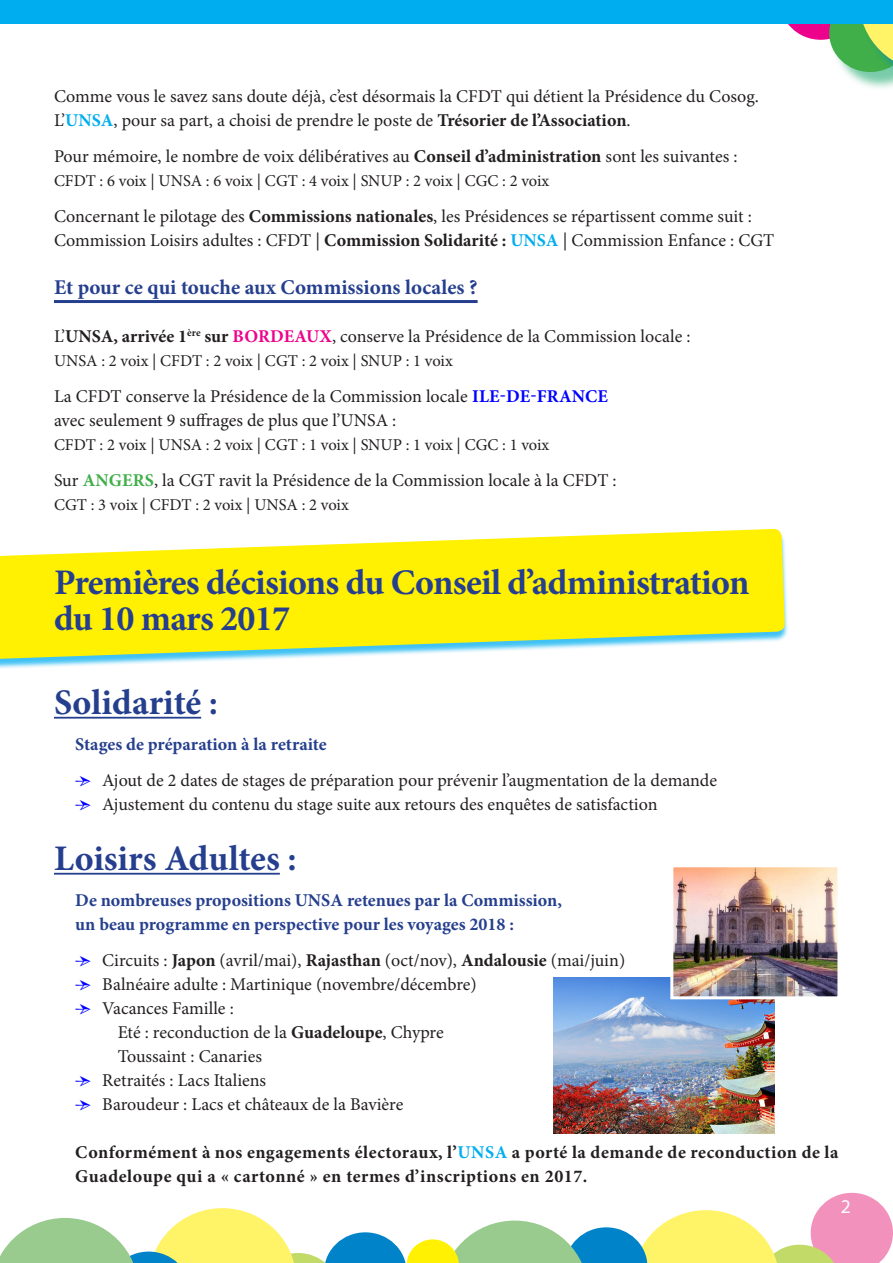
<style>
.page{position:relative;width:893px;height:1263px;background:#fff}
.page>*{position:absolute;margin:0;border:0;box-sizing:border-box;transform-origin:0 0}
.Titre_1_colonne{font:700 36px/36px "Minion Pro";letter-spacing:-.02em;color:#253f8e}
.Titre_1_colonne-2{font:700 36px "Minion Pro";color:#253f8e}
.Text_1_colonne{font:700 21px "Minion Pro";color:#253f8e}
.t1{font:19.5px "Myriad Pro";color:#fff}
.Text_1_colonne-2{font:18px "Minion Pro";color:#231f20}
.Text_1_colonne-3{font:700 18px/24px "Minion Pro";letter-spacing:.03em;color:#231f20}
.Text_1_colonne-4{font:700 18px "Minion Pro";color:#253f8e}
.Puce_croix_vert{font:18px "Minion Pro";color:#231f20}
.Text_1_colonne-5{font:16.5px "Minion Pro";color:#231f20}
.s1{font-weight:700;color:#00aeef}
.s2{font-weight:700}
.s3{font-weight:700;color:#ed028c}
.s4{font-weight:700;color:#00f}
.s5{font-weight:700;color:#40ae49}
.s6{color:#00f}
.s7{color:#00aeef}
</style>
<div class="page">
<div style="left:831px;top:0;width:62px;height:91px;background:#4ebb8d;opacity:.75"></div>
<div style="left:861px;top:0;width:32px;height:91px;background:#0083c9;opacity:.75"></div>
<svg style="left:788px;top:24px;width:105px;height:48px"></svg>
<svg style="left:0;top:1193px;width:893px;height:70px"></svg>
<div style="left:0;top:0;width:893px;height:24px;background:#00aeef"></div>
<svg style="left:0;top:529px;width:785px;height:138px;fill:#fff101"></svg>
<hr style="left:54px;top:300px;width:424px;height:3px;background:#253f8e">
<hr style="left:54px;top:717px;width:147px;height:2px;background:#253f8e">
<hr style="left:54px;top:873px;width:226px;height:2px;background:#253f8e">
<img style="left:554px;top:977px;width:221px;height:156px">
<img style="left:674px;top:868px;width:162px;height:127px">
<div style="left:670px;top:864px;width:170px;height:135px;border:3px solid #fff"></div>
<p class="Text_1_colonne-2" style="left:54px;top:84px;width:706px">Comme vous le savez sans doute déjà, c’est désormais la CFDT qui détient la Présidence du Cosog.</p>
<p class="Text_1_colonne-2" style="left:54px;top:108px;width:578px">L’<span class="s1">UNSA</span>, pour sa part, a choisi de prendre le poste de <span class="s2">Trésorier de l’Association</span>.</p>
<p class="Text_1_colonne-2" style="left:54px;top:144px;width:685px">Pour mémoire, le nombre de voix délibératives au <span class="s2">Conseil d’administration</span> sont les suivantes :</p>
<p class="Text_1_colonne-5" style="left:54px;top:170px;width:497px">CFDT : 6 voix | UNSA : 6 voix | CGT : 4 voix | SNUP : 2 voix | CGC : 2 voix</p>
<p class="Text_1_colonne-2" style="left:54px;top:204px;width:699px">Concernant le pilotage des <span class="s2">Commissions nationales</span>, les Présidences se répartissent comme suit :</p>
<p class="Puce_croix_vert" style="left:54px;top:228px;width:722px">Commission Loisirs adultes : CFDT | <span class="s2">Commission Solidarité :</span> <span class="s1">UNSA</span> | Commission Enfance : CGT</p>
<p class="Text_1_colonne" style="left:54px;top:272px;width:425px">Et pour ce qui touche aux Commissions locales ?</p>
<p class="Text_1_colonne-2" style="left:54px;top:324px;width:638px">L’<span class="s2">UNSA, arrivée 1</span><sup>ère</sup> <span class="s2">sur</span> <span class="s3">BORDEAUX</span>, conserve la Présidence de la Commission locale :</p>
<p class="Text_1_colonne-5" style="left:54px;top:350px;width:400px">UNSA : 2 voix | CFDT : 2 voix | CGT : 2 voix | SNUP : 1 voix</p>
<p class="Text_1_colonne-2" style="left:54px;top:384px;width:556px">La CFDT conserve la Présidence de la Commission locale <span class="s4">ILE-DE-FRANCE</span></p>
<p class="Text_1_colonne-2" style="left:54px;top:408px;width:344px">avec seulement 9 suffrages de plus que l’UNSA :</p>
<p class="Text_1_colonne-5" style="left:54px;top:434px;width:497px">CFDT : 2 voix | UNSA : 2 voix | CGT : 1 voix | SNUP : 1 voix | CGC : 1 voix</p>
<p class="Text_1_colonne-2" style="left:54px;top:468px;width:564px">Sur <span class="s5">ANGERS</span>, la CGT ravit la Présidence de la Commission locale à la CFDT :</p>
<p class="Text_1_colonne-5" style="left:54px;top:494px;width:296px">CGT : 3 voix | CFDT : 2 voix | UNSA : 2 voix</p>
<p class="Titre_1_colonne" style="left:54px;top:564px;width:697px">Premières décisions du Conseil d’administration du 10 mars 2017</p>
<p class="Titre_1_colonne-2" style="left:54px;top:677px;width:166px">Solidarité :</p>
<p class="Text_1_colonne-4" style="left:75px;top:732px;width:253px">Stages de préparation à la retraite</p>
<p class="Text_1_colonne-2" style="left:75px;top:768px;width:643px"><span class="s6">Ӻ</span> Ajout de 2 dates de stages de préparation pour prévenir l’augmentation de la demande</p>
<p class="Text_1_colonne-2" style="left:75px;top:792px;width:584px"><span class="s6">Ӻ</span> Ajustement du contenu du stage suite aux retours des enquêtes de satisfaction</p>
<p class="Titre_1_colonne-2" style="left:54px;top:833px;width:244px">Loisirs Adultes :</p>
<p class="Text_1_colonne-4" style="left:75px;top:888px;width:488px">De nombreuses propositions UNSA retenues par la Commission,</p>
<p class="Text_1_colonne-4" style="left:75px;top:912px;width:440px">un beau programme en perspective pour les voyages 2018 :</p>
<p class="Text_1_colonne-2" style="left:75px;top:948px;width:551px"><span class="s6">Ӻ</span> Circuits : <span class="s2">Japon</span> (avril/mai), <span class="s2">Rajasthan</span> (oct/nov), <span class="s2">Andalousie</span> (mai/juin)</p>
<p class="Text_1_colonne-2" style="left:75px;top:972px;width:403px"><span class="s6">Ӻ</span> Balnéaire adulte : Martinique (novembre/décembre)</p>
<p class="Text_1_colonne-2" style="left:75px;top:996px;width:160px"><span class="s6">Ӻ</span> Vacances Famille :</p>
<p class="Text_1_colonne-2" style="left:118px;top:1020px;width:327px">Eté : reconduction de la <span class="s2">Guadeloupe</span>, Chypre</p>
<p class="Text_1_colonne-2" style="left:118px;top:1044px;width:146px">Toussaint : Canaries</p>
<p class="Text_1_colonne-2" style="left:75px;top:1068px;width:192px"><span class="s6">Ӻ</span> Retraités : Lacs Italiens</p>
<p class="Text_1_colonne-2" style="left:75px;top:1092px;width:330px"><span class="s6">Ӻ</span> Baroudeur : Lacs et châteaux de la Bavière</p>
<p class="Text_1_colonne-3" style="left:75px;top:1140px;width:765px">Conformément à nos engagements électoraux, l’<span class="s7">UNSA</span> a porté la demande de reconduction de la<br>Guadeloupe qui a « cartonné » en termes d’inscriptions en 2017.</p>
<p class="t1" style="left:841px;top:1195px;width:12px">2</p>
</div>
